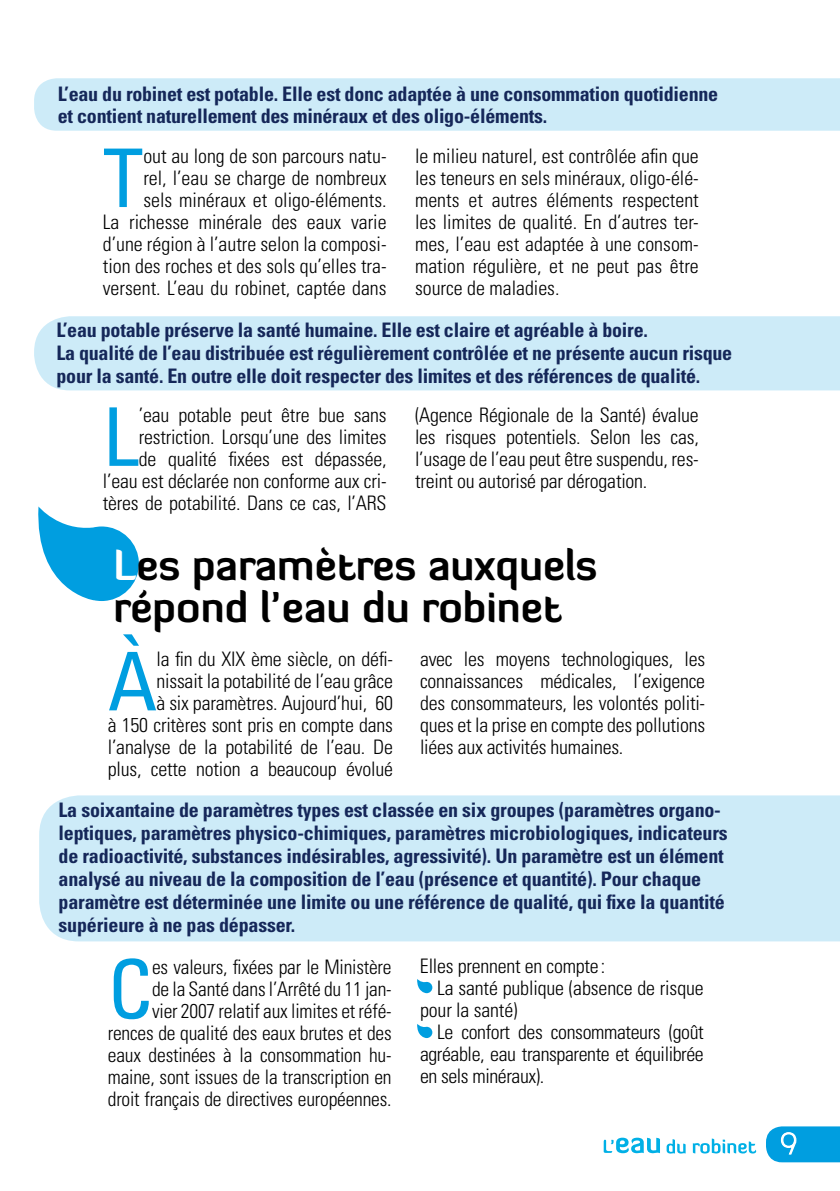
<style>
.page{position:relative;width:840px;height:1191px;background:#fff}
.page>*{position:absolute;margin:0;border:0;box-sizing:border-box;transform-origin:0 0}
.t1{font:condensed 81px "Univers";color:#009ee0}
.t2{font:700 42px/42px "Diavlo";color:#000}
.t3{font:300 condensed 20px/22px "Univers";letter-spacing:-.01em;color:#000;text-align:right}
.t4{font:700 condensed 20px/23px "Univers";letter-spacing:-.01em;color:#152759}
.s1{color:#fff}
</style>
<div class="page">
<div style="left:39px;top:795px;width:800px;height:146px;background:#cdebf8"></div>
<svg style="left:38px;top:506px;width:101px;height:95px"></svg>
<svg style="left:766px;top:1126px;width:73px;height:36px"></svg>
<div style="left:34px;top:78px;width:805px;height:53px;background:#cdebf8"></div>
<div style="left:34px;top:316px;width:805px;height:74px;background:#cdebf8"></div>
<svg style="left:417px;top:1024px;width:15px;height:14px"></svg>
<svg style="left:417px;top:979px;width:15px;height:14px"></svg>
<svg style="left:603px;top:1137px;width:56px;height:16px"></svg>
<svg style="left:666px;top:1139px;width:19px;height:14px"></svg>
<svg style="left:692px;top:1138px;width:63px;height:15px"></svg>
<p class="t4" style="left:58px;top:83px;width:661px;line-height:22px">L’eau du robinet est potable. Elle est donc adaptée à une consommation quotidienne et contient naturellement des minéraux et des oligo-éléments.</p>
<h1 class="t1" style="left:103px;top:127px;width:42px">T</h1>
<p class="t3" style="left:103px;top:145px;width:285px">out au long de son parcours natu-<br>rel, l’eau se charge de nombreux<br>sels minéraux et oligo-éléments.<br>La richesse minérale des eaux varie d’une région à l’autre selon la composi&shy;tion des roches et des sols qu’elles tra&shy;versent. L’eau du robinet, captée dans</p>
<p class="t3" style="left:415px;top:145px;width:285px;text-align:justify">le milieu naturel, est contrôlée afin que les teneurs en sels minéraux, oligo-élé&shy;ments et autres éléments respectent les limites de qualité. En d’autres ter&shy;mes, l’eau est adaptée à une consom&shy;mation régulière, et ne peut pas être source de maladies.</p>
<p class="t4" style="left:56px;top:318px;width:677px">L’eau potable préserve la santé humaine. Elle est claire et agréable à boire.<br>La qualité de l’eau distribuée est régulièrement contrôlée et ne présente aucun risque pour la santé. En outre elle doit respecter des limites et des références de qualité.</p>
<p class="t3" style="left:103px;top:404px;width:285px">’eau potable peut être bue sans restriction. Lorsqu’une des limites<br>de qualité fixées est dépassée, l’eau est déclarée non conforme aux cri&shy;tères de potabilité. Dans ce cas, l’ARS</p>
<h1 class="t1" style="left:103px;top:386px;width:37px">L</h1>
<p class="t3" style="left:415px;top:404px;width:285px;text-align:justify">(Agence Régionale de la Santé) évalue les risques potentiels. Selon les cas, l’usage de l’eau peut être suspendu, res&shy;treint ou autorisé par dérogation.</p>
<h2 class="t2" style="left:114px;top:543px;width:485px"><span class="s1">L</span>es paramètres auxquels répond l’eau du robinet</h2>
<h1 class="t1" style="left:108px;top:630px;width:51px">À</h1>
<p class="t3" style="left:108px;top:648px;width:286px">la fin du XIX ème siècle, on défi&shy;nissait la potabilité de l’eau grâce<br>à six paramètres. Aujourd’hui, 60<br>à 150 critères sont pris en compte dans l’analyse de la potabilité de l’eau. De plus, cette notion a beaucoup évolué</p>
<p class="t3" style="left:420px;top:648px;width:286px;text-align:justify">avec les moyens technologiques, les connaissances médicales, l’exigence des consommateurs, les volontés politi&shy;ques et la prise en compte des pollutions liées aux activités humaines.</p>
<p class="t4" style="left:59px;top:798px;width:670px">La soixantaine de paramètres types est classée en six groupes (paramètres organo&shy;leptiques, paramètres physico-chimiques, paramètres microbiologiques, indicateurs de radioactivité, substances indésirables, agressivité). Un paramètre est un élément analysé au niveau de la composition de l’eau (présence et quantité). Pour chaque paramètre est déterminée une limite ou une référence de qualité, qui fixe la quantité supérieure à ne pas dépasser.</p>
<h1 class="t1" style="left:108px;top:938px;width:47px">C</h1>
<p class="t3" style="left:108px;top:956px;width:285px">es valeurs, fixées par le Ministère<br>de la Santé dans l’Arrêté du 11 jan-<br>vier 2007 relatif aux limites et réfé&shy;rences de qualité des eaux brutes et des eaux destinées à la consommation hu&shy;maine, sont issues de la transcription en droit français de directives européennes.</p>
<p class="t3" style="left:420px;top:955px;width:187px">Elles prennent en compte:</p>
<p class="t3" style="left:437px;top:977px;width:268px">La santé publique (absence de risque</p>
<p class="t3" style="left:420px;top:999px;width:99px">pour la santé)</p>
<p class="t3" style="left:437px;top:1021px;width:268px">Le confort des consommateurs (goût</p>
<p class="t3" style="left:420px;top:1043px;width:285px">agréable, eau transparente et équilibrée</p>
<p class="t3" style="left:420px;top:1065px;width:126px">en sels minéraux).</p>
</div>
